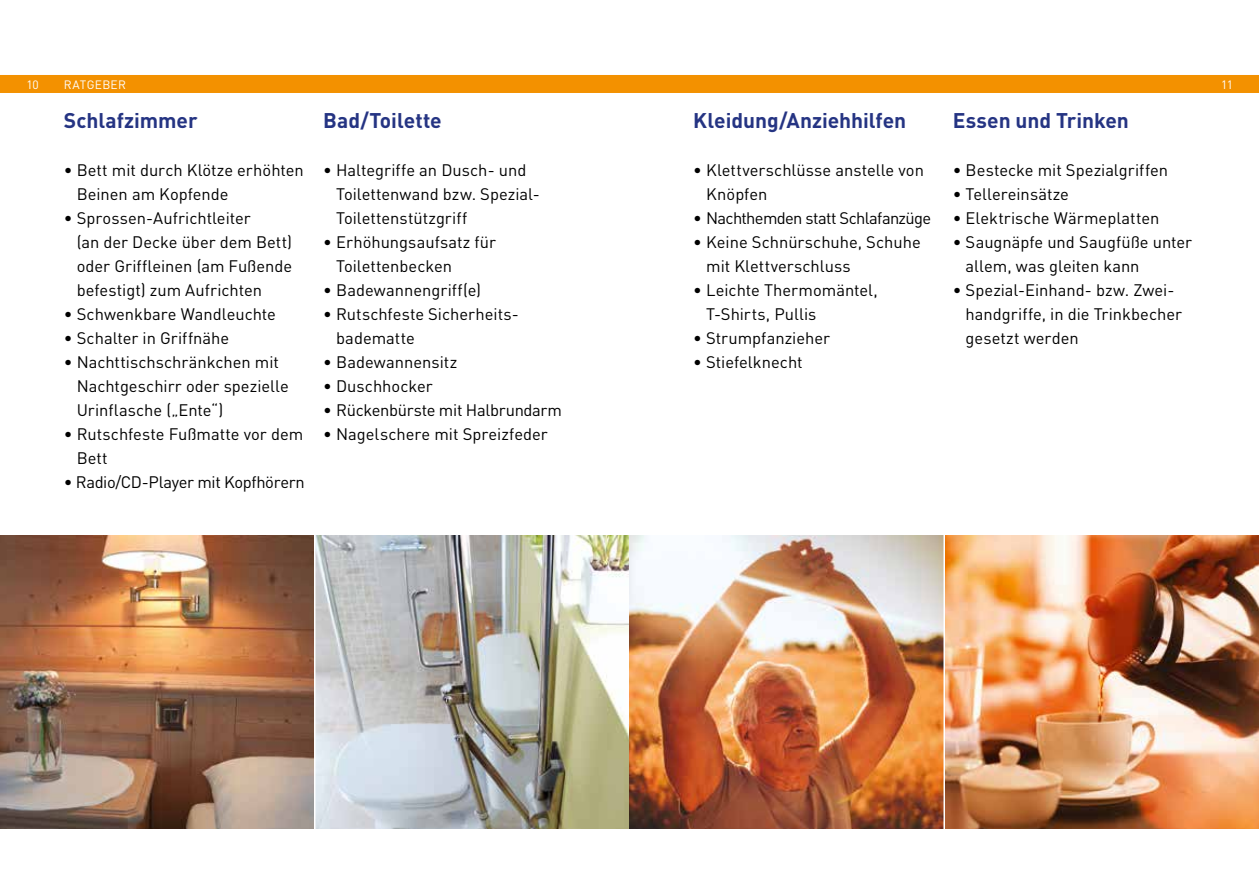
<style>
.page{position:relative;width:1259px;height:893px;background:#fff}
.page>*{position:absolute;margin:0;border:0;box-sizing:border-box;transform-origin:0 0}
.t1{font:700 21px "DINOT";color:#253483}
.t2{font:16.5px/24px "DINOT";color:#000}
.t3{font:16.5px "DINOT";letter-spacing:-.02em;color:#000}
.t4{font:16.5px "DINOT";letter-spacing:-.04em;color:#000}
.t5{font:12px "DINOT";letter-spacing:.025em;color:#fff}
</style>
<div class="page">
<img style="left:0;top:535px;width:1259px;height:294px">
<hr style="left:314px;top:527px;width:1px;height:309px;background:#fff">
<hr style="left:943px;top:527px;width:2px;height:309px;background:#fff">
<div style="left:0;top:75px;width:1259px;height:18px;background:#f39100"></div>
<p class="t5" style="left:26px;top:77px;width:14px">10</p>
<p class="t5" style="left:64px;top:77px;width:64px">RATGEBER</p>
<p class="t5" style="left:1221px;top:77px;width:13px">11</p>
<p class="t1" style="left:64px;top:106px;width:135px">Schlafzimmer</p>
<p class="t2" style="left:77px;top:157px;width:229px;text-indent:-13px">• Bett mit durch Klötze erhöhten<br>Beinen am Kopfende</p>
<p class="t2" style="left:77px;top:205px;width:217px;text-indent:-13px">• Sprossen-Aufrichtleiter<br>(an der Decke über dem Bett) oder Griffleinen (am Fußende befestigt) zum Aufrichten</p>
<p class="t2" style="left:64px;top:301px;width:214px">• Schwenkbare Wandleuchte</p>
<p class="t2" style="left:64px;top:325px;width:167px">• Schalter in Griffnähe</p>
<p class="t2" style="left:77px;top:349px;width:214px;text-indent:-13px">• Nachttischschränkchen mit<br>Nachtgeschirr oder spezielle<br>Urinflasche („Ente“)</p>
<p class="t2" style="left:77px;top:421px;width:228px;text-indent:-13px">• Rutschfeste Fußmatte vor dem<br>Bett</p>
<p class="t3" style="left:64px;top:471px;width:243px">• Radio/CD-Player mit Kopfhörern</p>
<p class="t1" style="left:323px;top:106px;width:120px">Bad/Toilette</p>
<p class="t2" style="left:336px;top:157px;width:205px;text-indent:-13px">• Haltegriffe an Dusch- und<br>Toilettenwand bzw. Spezial-<br>Toilettenstützgriff</p>
<p class="t2" style="left:336px;top:229px;width:161px;text-indent:-13px">• Erhöhungsaufsatz für<br>Toilettenbecken</p>
<p class="t2" style="left:323px;top:277px;width:159px">• Badewannengriff(e)</p>
<p class="t2" style="left:336px;top:301px;width:184px;text-indent:-13px">• Rutschfeste Sicherheits&shy;badematte</p>
<p class="t2" style="left:323px;top:349px;width:135px">• Badewannensitz</p>
<p class="t2" style="left:323px;top:373px;width:111px">• Duschhocker</p>
<p class="t3" style="left:323px;top:399px;width:240px">• Rückenbürste mit Halbrundarm</p>
<p class="t2" style="left:323px;top:421px;width:226px">• Nagelschere mit Spreizfeder</p>
<p class="t1" style="left:693px;top:106px;width:214px">Kleidung/Anziehhilfen</p>
<p class="t2" style="left:706px;top:157px;width:219px;text-indent:-13px">• Klettverschlüsse anstelle von<br>Knöpfen</p>
<p class="t4" style="left:693px;top:207px;width:239px">• Nachthemden statt Schlafanzüge</p>
<p class="t2" style="left:706px;top:229px;width:216px;text-indent:-13px">• Keine Schnürschuhe, Schuhe mit Klettverschluss</p>
<p class="t2" style="left:706px;top:277px;width:173px;text-indent:-13px">• Leichte Thermomäntel,<br>T-Shirts, Pullis</p>
<p class="t2" style="left:693px;top:325px;width:138px">• Strumpfanzieher</p>
<p class="t2" style="left:693px;top:349px;width:111px">• Stiefelknecht</p>
<p class="t1" style="left:952px;top:106px;width:178px">Essen und Trinken</p>
<p class="t2" style="left:952px;top:157px;width:217px">• Bestecke mit Spezialgriffen</p>
<p class="t2" style="left:952px;top:181px;width:118px">• Tellereinsätze</p>
<p class="t2" style="left:952px;top:205px;width:208px">• Elektrische Wärmeplatten</p>
<p class="t2" style="left:965px;top:229px;width:228px;text-indent:-13px">• Saugnäpfe und Saugfüße unter allem, was gleiten kann</p>
<p class="t2" style="left:965px;top:277px;width:218px;text-indent:-13px">• Spezial-Einhand- bzw. Zwei&shy;handgriffe, in die Trinkbecher gesetzt werden</p>
</div>
